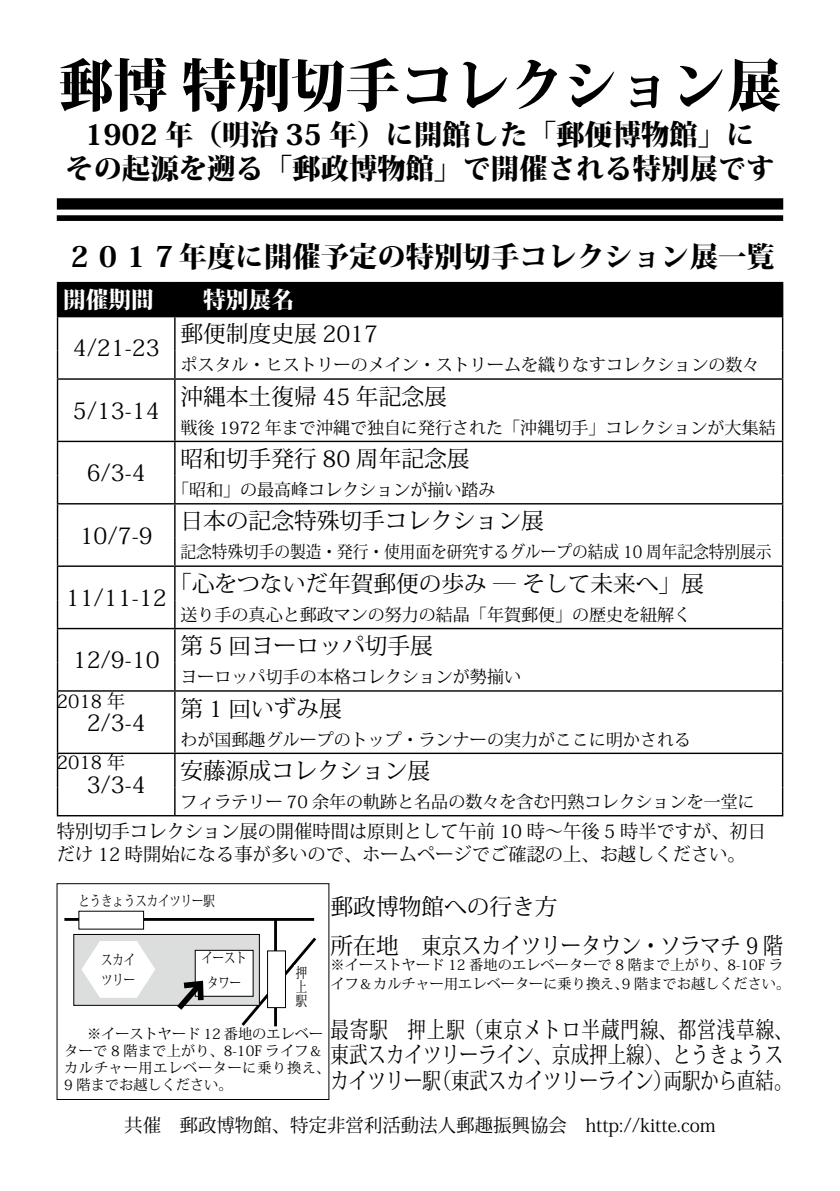
<style>
.page{position:relative;width:840px;height:1191px;background:#fff}
.page>*{position:absolute;margin:0;border:0;box-sizing:border-box;transform-origin:0 0}
.t1{font:800 56.6px "Koz Min Pro";color:#000;scale:.96 1}
.t2{font:800 28.4px/34px "Koz Min Pro";color:#000;text-align:center}
.t3{font:22.6px/39.6px "Koz Min Pro";color:#000}
.t4{font:22.6px/25.6px "Koz Min Pro";color:#000;scale:.81 1}
.t5{font:800 22.6px "Koz Min Pro";color:#fff}
.t6{font:18.4px/22.6px "Koz Min Pro";color:#000}
.t7{font:18.4px "Koz Min Pr 6 N";color:#000}
.t8{font:17px "Koz Min Pr 6 N";color:#000}
.t9{font:17px "Koz Min Pr 6 N";color:#000;scale:.92 1}
.t10{font:14.2px/17px "Koz Min Pr 6 N";letter-spacing:.02em;color:#000}
.t11{font:14.2px/19.2px "Koz Min Pr 6 N";color:#000}
.t12{font:14.2px/14.2px "Koz Min Pr 6 N";color:#000;text-align:center;scale:.8 1}
</style>
<div class="page">
<div style="left:58px;top:283px;width:723px;height:33px;background:#000"></div>
<svg style="left:58px;top:317px;width:723px;height:498px"></svg>
<hr style="left:57px;top:282px;width:118px;height:1px;background:#000">
<hr style="left:57px;top:283px;width:1px;height:33px;background:#000">
<hr style="left:175px;top:282px;width:607px;height:1px;background:#000">
<hr style="left:174px;top:283px;width:1px;height:33px;background:#000">
<hr style="left:781px;top:283px;width:1px;height:33px;background:#000">
<hr style="left:57px;top:316px;width:118px;height:1px;background:#000">
<hr style="left:57px;top:317px;width:1px;height:34px;background:#000">
<hr style="left:175px;top:316px;width:607px;height:1px;background:#000">
<svg style="left:57px;top:351px;width:1px;height:27px"></svg>
<hr style="left:57px;top:378px;width:118px;height:2px;background:#000">
<hr style="left:57px;top:380px;width:1px;height:33px;background:#000">
<svg style="left:57px;top:413px;width:1px;height:28px"></svg>
<hr style="left:57px;top:441px;width:118px;height:1px;background:#000">
<hr style="left:57px;top:442px;width:1px;height:33px;background:#000">
<svg style="left:57px;top:475px;width:1px;height:28px"></svg>
<hr style="left:57px;top:503px;width:118px;height:1px;background:#000">
<hr style="left:57px;top:504px;width:1px;height:34px;background:#000">
<svg style="left:57px;top:538px;width:1px;height:27px"></svg>
<hr style="left:57px;top:565px;width:118px;height:2px;background:#000">
<hr style="left:57px;top:567px;width:1px;height:33px;background:#000">
<svg style="left:57px;top:600px;width:1px;height:28px"></svg>
<hr style="left:57px;top:628px;width:118px;height:1px;background:#000">
<hr style="left:57px;top:629px;width:1px;height:33px;background:#000">
<svg style="left:57px;top:662px;width:1px;height:28px"></svg>
<hr style="left:57px;top:690px;width:118px;height:1px;background:#000">
<hr style="left:57px;top:691px;width:1px;height:34px;background:#000">
<svg style="left:57px;top:725px;width:1px;height:27px"></svg>
<hr style="left:57px;top:752px;width:118px;height:2px;background:#000">
<hr style="left:57px;top:754px;width:1px;height:33px;background:#000">
<svg style="left:57px;top:787px;width:1px;height:28px"></svg>
<hr style="left:57px;top:815px;width:118px;height:1px;background:#000">
<hr style="left:174px;top:317px;width:1px;height:34px;background:#000">
<hr style="left:781px;top:317px;width:1px;height:34px;background:#000">
<svg style="left:174px;top:351px;width:1px;height:27px"></svg>
<svg style="left:781px;top:351px;width:1px;height:27px"></svg>
<hr style="left:175px;top:378px;width:607px;height:2px;background:#000">
<hr style="left:174px;top:380px;width:1px;height:33px;background:#000">
<hr style="left:781px;top:380px;width:1px;height:33px;background:#000">
<svg style="left:174px;top:413px;width:1px;height:28px"></svg>
<svg style="left:781px;top:413px;width:1px;height:28px"></svg>
<hr style="left:175px;top:441px;width:607px;height:1px;background:#000">
<hr style="left:174px;top:442px;width:1px;height:33px;background:#000">
<hr style="left:781px;top:442px;width:1px;height:33px;background:#000">
<svg style="left:174px;top:475px;width:1px;height:28px"></svg>
<svg style="left:781px;top:475px;width:1px;height:28px"></svg>
<hr style="left:175px;top:503px;width:607px;height:1px;background:#000">
<hr style="left:174px;top:504px;width:1px;height:34px;background:#000">
<hr style="left:781px;top:504px;width:1px;height:34px;background:#000">
<svg style="left:174px;top:538px;width:1px;height:27px"></svg>
<svg style="left:781px;top:538px;width:1px;height:27px"></svg>
<hr style="left:175px;top:565px;width:607px;height:2px;background:#000">
<hr style="left:174px;top:567px;width:1px;height:33px;background:#000">
<hr style="left:781px;top:567px;width:1px;height:33px;background:#000">
<svg style="left:174px;top:600px;width:1px;height:28px"></svg>
<svg style="left:781px;top:600px;width:1px;height:28px"></svg>
<hr style="left:175px;top:628px;width:607px;height:1px;background:#000">
<hr style="left:174px;top:629px;width:1px;height:33px;background:#000">
<hr style="left:781px;top:629px;width:1px;height:33px;background:#000">
<svg style="left:174px;top:662px;width:1px;height:28px"></svg>
<svg style="left:781px;top:662px;width:1px;height:28px"></svg>
<hr style="left:175px;top:690px;width:607px;height:1px;background:#000">
<hr style="left:174px;top:691px;width:1px;height:34px;background:#000">
<hr style="left:781px;top:691px;width:1px;height:34px;background:#000">
<svg style="left:174px;top:725px;width:1px;height:27px"></svg>
<svg style="left:781px;top:725px;width:1px;height:27px"></svg>
<hr style="left:175px;top:752px;width:607px;height:2px;background:#000">
<hr style="left:174px;top:754px;width:1px;height:33px;background:#000">
<hr style="left:781px;top:754px;width:1px;height:33px;background:#000">
<svg style="left:174px;top:787px;width:1px;height:28px"></svg>
<svg style="left:781px;top:787px;width:1px;height:28px"></svg>
<hr style="left:175px;top:815px;width:607px;height:1px;background:#000">
<div style="left:57px;top:198px;width:725px;height:12px;background:#000"></div>
<div style="left:57px;top:215px;width:725px;height:6px;background:#000"></div>
<svg style="left:238px;top:934px;width:79px;height:93px"></svg>
<hr style="left:274px;top:920px;width:3px;height:106px;background:#000">
<hr style="left:64px;top:918px;width:250px;height:3px;background:#000">
<div style="left:74px;top:934px;width:185px;height:71px;background:#dcdddd"></div>
<div style="left:73px;top:934px;width:186px;height:71px;border:1px solid #000"></div>
<div style="left:195px;top:950px;width:58px;height:46px;background:#fff"></div>
<div style="left:195px;top:950px;width:58px;height:46px;border:1px solid #000"></div>
<div style="left:267px;top:951px;width:18px;height:56px;background:#fff"></div>
<div style="left:267px;top:950px;width:18px;height:58px;border:1px solid #000"></div>
<div style="left:79px;top:911px;width:64px;height:18px;background:#fff"></div>
<svg style="left:81px;top:941px;width:74px;height:56px"></svg>
<div style="left:294px;top:965px;width:14px;height:42px;background:#fff"></div>
<svg style="left:171px;top:975px;width:37px;height:35px"></svg>
<h1 class="t1" style="left:59px;top:43px;width:753px">郵博特別切手コレクション展</h1>
<h2 class="t2" style="left:65px;top:116px;width:710px">1902 年（明治 35 年）に開館した「郵便博物館」に<br>その起源を遡る「郵政博物館」で開催される特別展です</h2>
<h2 class="t2" style="left:65px;top:238px;width:710px">２０１７年度に開催予定の特別切手コレクション展一覧</h2>
<h3 class="t5" style="left:63px;top:283px;width:92px">開催期間</h3>
<h3 class="t5" style="left:203px;top:283px;width:92px">特別展名</h3>
<h3 class="t3" style="left:73px;top:327px;width:88px">4/21-23</h3>
<h3 class="t3" style="left:180px;top:313px;width:199px">郵便制度史展 2017</h3>
<p class="t8" style="left:180px;top:355px;width:580px">ポスタル・ヒストリーのメイン・ストリームを織りなすコレクションの数々</p>
<h3 class="t3" style="left:73px;top:390px;width:88px">5/13-14</h3>
<h3 class="t3" style="left:87px;top:452px;width:60px">6/3-4</h3>
<h3 class="t3" style="left:80px;top:515px;width:74px">10/7-9</h3>
<h3 class="t3" style="left:66px;top:577px;width:102px">11/11-12</h3>
<h3 class="t3" style="left:73px;top:639px;width:88px">12/9-10</h3>
<p class="t7" style="left:57px;top:691px;width:70px">2018 年</p>
<h3 class="t3" style="left:87px;top:702px;width:60px">2/3-4</h3>
<p class="t7" style="left:57px;top:751px;width:70px">2018 年</p>
<h3 class="t3" style="left:87px;top:764px;width:60px">3/3-4</h3>
<h3 class="t3" style="left:180px;top:376px;width:267px">沖縄本土復帰 45 年記念展</h3>
<p class="t8" style="left:180px;top:418px;width:596px">戦後 1972 年まで沖縄で独自に発行された「沖縄切手」コレクションが大集結</p>
<h3 class="t3" style="left:180px;top:438px;width:290px">昭和切手発行 80 周年記念展</h3>
<p class="t8" style="left:172px;top:480px;width:325px">「昭和」の最高峰コレクションが揃い踏み</p>
<h3 class="t3" style="left:180px;top:500px;width:364px">日本の記念特殊切手コレクション展</h3>
<p class="t9" style="left:180px;top:542px;width:643px">記念特殊切手の製造・発行・使用面を研究するグループの結成 10 周年記念特別展示</p>
<h3 class="t3" style="left:169px;top:563px;width:536px">「心をつないだ年賀郵便の歩み ― そして未来へ」展</h3>
<p class="t8" style="left:180px;top:605px;width:512px">送り手の真心と郵政マンの努力の結晶「年賀郵便」の歴史を紐解く</p>
<h3 class="t3" style="left:180px;top:625px;width:254px">第 5 回ヨーロッパ切手展</h3>
<p class="t8" style="left:180px;top:667px;width:342px">ヨーロッパ切手の本格コレクションが勢揃い</p>
<h3 class="t3" style="left:180px;top:687px;width:163px">第 1 回いずみ展</h3>
<p class="t8" style="left:180px;top:730px;width:512px">わが国郵趣グループのトップ・ランナーの実力がここに明かされる</p>
<h3 class="t3" style="left:180px;top:750px;width:251px">安藤源成コレクション展</h3>
<p class="t8" style="left:180px;top:792px;width:575px">フィラテリー 70 余年の軌跡と名品の数々を含む円熟コレクションを一堂に</p>
<p class="t6" style="left:57px;top:819px;width:710px">特別切手コレクション展の開催時間は原則として午前 10 時〜午後 5 時半ですが、初日だけ 12 時開始になる事が多いので、ホームページでご確認の上、お越しください。</p>
<p class="t12" style="left:79px;top:894px;width:172px">とうきょうスカイツリー駅</p>
<p class="t12" style="left:201px;top:945px;width:58px;line-height:24.8px">イーストタワー</p>
<p class="t12" style="left:101px;top:950px;width:44px;line-height:19.8px;text-align:left">スカイツリー</p>
<p class="t12" style="left:295px;top:965px;width:15px;text-align:justify">押上駅</p>
<p class="t10" style="left:64px;top:1025px;width:267px;text-indent:23px">※イーストヤード 12 番地のエレベーターで 8 階まで上がり、8-10F ライフ＆カルチャー用エレベーターに乗り換え、<br>9 階までお越しください。</p>
<h3 class="t3" style="left:330px;top:885px;width:454px">郵政博物館への行き方<br>所在地　東京スカイツリータウン・ソラマチ 9 階</h3>
<p class="t11" style="left:330px;top:955px;width:461px">※イーストヤード 12 番地のエレベーターで 8 階まで上がり、8-10F ライフ＆カルチャー用エレベーターに乗り換え、9 階までお越しください。</p>
<h3 class="t4" style="left:330px;top:1015px;width:571px">最寄駅　押上駅（東京メトロ半蔵門線、都営浅草線、東武スカイツリーライン、京成押上線）、とうきょうスカイツリー駅（東武スカイツリーライン）両駅から直結。</h3>
<p class="t6" style="left:124px;top:1113px;width:592px">共催　郵政博物館、特定非営利活動法人郵趣振興協会　http://kitte.com</p>
</div>
